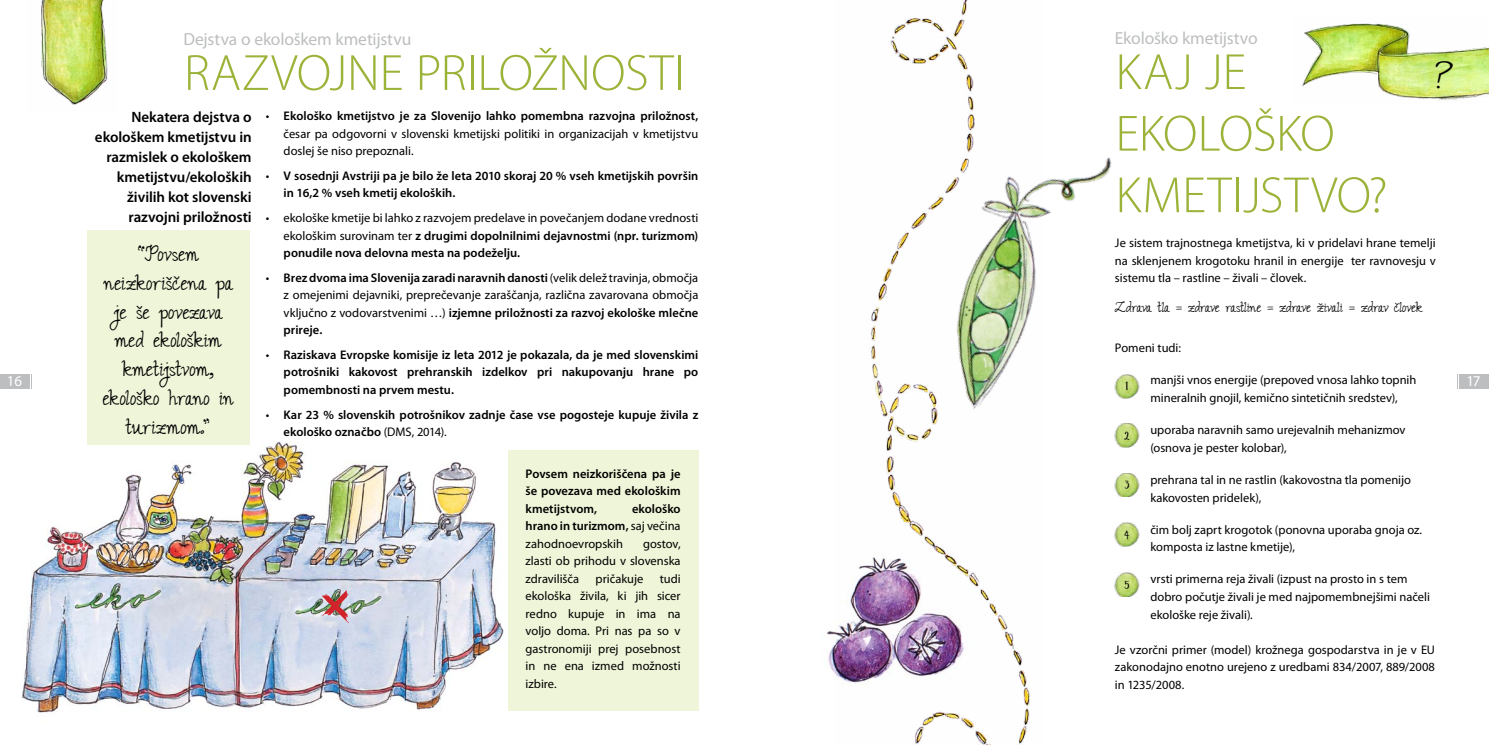
<style>
.page{position:relative;width:1489px;height:745px;background:#fff}
.page>*{position:absolute;margin:0;border:0;box-sizing:border-box;transform-origin:0 0}
.t1{font:300 51.25px/61.5px "Myriad Pro";letter-spacing:.005em;color:#9cb33a}
.t2{font:31.25px "Janda Romantic";color:#000}
.t3{font:18.75px/28.8px "Janda Romantic";letter-spacing:-.01em;color:#000;text-align:center}
.t4{font:17.5px "Myriad Pro";letter-spacing:-.005em;color:#bcbec0}
.t5{font:600 15px/20px "Myriad Pro";letter-spacing:-.005em;color:#000;text-align:right}
.t6{font:15px "Myriad Pro";color:#fff}
.t7{font:12.5px/17.5px "Myriad Pro";color:#000;text-align:justify}
.t8{font:600 12.5px/17.5px "Myriad Pro";color:#000}
.t9{font:12.5px "Janda Romantic";letter-spacing:-.04em;color:#000}
.t10{font:11px "Sweet Pea";color:#000}
.s1{font-weight:600}
.s2{font-weight:400}
</style>
<div class="page">
<img style="left:23px;top:441px;width:481px;height:272px">
<img style="left:1114px;top:423px;width:25px;height:24px">
<img style="left:1114px;top:473px;width:25px;height:23px">
<img style="left:1114px;top:522px;width:25px;height:24px">
<img style="left:1114px;top:572px;width:25px;height:24px">
<img style="left:1042px;top:157px;width:98px;height:242px">
<div style="left:508px;top:450px;width:190px;height:260px;background:#eff5d8"></div>
<img style="left:41px;top:0;width:67px;height:105px">
<img style="left:1302px;top:23px;width:186px;height:78px">
<img style="left:834px;top:0;width:208px;height:744px">
<div style="left:87px;top:229px;width:163px;height:215px;background:#eff5d8"></div>
<svg style="left:321px;top:589px;width:28px;height:34px"></svg>
<div style="left:0;top:373px;width:29px;height:15px;background:#bcbec0"></div>
<svg style="left:31px;top:374px;width:1px;height:14px"></svg>
<div style="left:1459px;top:373px;width:29px;height:15px;background:#bcbec0"></div>
<h3 class="t4" style="left:1114px;top:27px;width:144px">Ekološko kmetijstvo</h3>
<h1 class="t1" style="left:1115px;top:42px;width:221px">KAJ JE<br>EKOLOŠKO<br>KMETIJSTV</h1>
<h3 class="t4" style="left:183px;top:28px;width:229px">Dejstva o ekološkem kmetijstvu</h3>
<h1 class="t1" style="left:184px;top:43px;width:502px">RAZVOJNE PRILOŽNOSTI</h1>
<h2 class="t2" style="left:1435px;top:60px;width:19px">?</h2>
<p class="t7" style="left:283px;top:107px;width:416px;text-indent:-18px">• <span class="s1">Ekološko kmetijstvo je za Slovenijo lahko pomembna razvojna priložnost, </span>česar pa odgovorni v slovenski kmetijski politiki in organizacijah v kmetijstvu doslej še niso prepoznali.</p>
<p class="t8" style="left:283px;top:166px;width:416px;text-indent:-18px"><span class="s2">•</span> V sosednji Avstriji pa je bilo že leta 2010 skoraj 20 % vseh kmetijskih površin in 16,2 % vseh kmetij ekoloških.</p>
<p class="t7" style="left:283px;top:209px;width:416px;text-indent:-18px">• ekološke kmetije bi lahko z razvojem predelave in povečanjem dodane vrednosti ekološkim surovinam ter <span class="s1">z drugimi dopolnilnimi dejavnostmi (npr. turizmom) ponudile nova delovna mesta na podeželju.</span></p>
<p class="t7" style="left:283px;top:268px;width:416px;text-indent:-18px">• <span class="s1">Brez dvoma ima Slovenija zaradi naravnih danosti</span> (velik delež travinja, območja z omejenimi dejavniki, preprečevanje zaraščanja, različna zavarovana območja vključno z vodovarstvenimi …) <span class="s1">izjemne priložnosti za razvoj ekološke mlečne prireje.</span></p>
<p class="t8" style="left:283px;top:345px;width:416px;text-align:justify;text-indent:-18px"><span class="s2">•</span> Raziskava Evropske komisije iz leta 2012 je pokazala, da je med slovenskimi potrošniki kakovost prehranskih izdelkov pri nakupovanju hrane po pomembnosti na prvem mestu.</p>
<p class="t8" style="left:283px;top:405px;width:416px;text-indent:-18px"><span class="s2">•</span> Kar 23 % slovenskih potrošnikov zadnje čase vse pogosteje kupuje živila z ekološko označbo <span class="s2">(DMS, 2014).</span></p>
<p class="t5" style="left:95px;top:107px;width:158px">Nekatera dejstva o ekološkem kmetijstvu in razmislek o ekološkem kmetijstvu/ekoloških živilih kot slovenski razvojni priložnosti</p>
<h1 class="t1" style="left:1336px;top:165px;width:53px">O?</h1>
<p class="t7" style="left:1114px;top:234px;width:322px">Je sistem trajnostnega kmetijstva, ki v pridelavi hrane temelji na sklenjenem krogotoku hranil in energije ter ravnovesju v sistemu tla – rastline – živali – človek.</p>
<p class="t9" style="left:1114px;top:300px;width:309px">Zdrava tla = zdrave rastline = zdrave živali = zdrav človek</p>
<p class="t7" style="left:1114px;top:339px;width:68px">Pomeni tudi:</p>
<p class="t10" style="left:1125px;top:379px;width:5px">1</p>
<p class="t7" style="left:1150px;top:371px;width:267px">manjši vnos energije (prepoved vnosa lahko topnih mineralnih gnojil, kemično sintetičnih sredstev),</p>
<p class="t10" style="left:1123px;top:429px;width:8px">2</p>
<p class="t7" style="left:1150px;top:420px;width:257px">uporaba naravnih samo urejevalnih mehanizmov (osnova je pester kolobar),</p>
<p class="t10" style="left:1124px;top:478px;width:6px">3</p>
<p class="t7" style="left:1150px;top:470px;width:262px">prehrana tal in ne rastlin (kakovostna tla pomenijo kakovosten pridelek),</p>
<p class="t10" style="left:1123px;top:528px;width:8px">4</p>
<p class="t7" style="left:1150px;top:520px;width:273px">čim bolj zaprt krogotok (ponovna uporaba gnoja oz. komposta iz lastne kmetije),</p>
<p class="t10" style="left:1124px;top:578px;width:7px">5</p>
<p class="t7" style="left:1150px;top:569px;width:281px;text-align:left">vrsti primerna reja živali (izpust na prosto in s tem dobro počutje živali je med najpomembnejšimi načeli ekološke reje živali).</p>
<p class="t7" style="left:1114px;top:640px;width:321px">Je vzorčni primer (model) krožnega gospodarstva in je v EU zakonodajno enotno urejeno z uredbami 834/2007, 889/2008 in 1235/2008.</p>
<h3 class="t3" style="left:103px;top:240px;width:133px">“Povsem neizkoriščena pa je še povezava med ekološkim kmetijstvom, ekološko hrano in turizmom.”</h3>
<p class="t6" style="left:7px;top:371px;width:17px">16</p>
<p class="t6" style="left:1466px;top:371px;width:15px">17</p>
<p class="t8" style="left:525px;top:464px;width:157px;text-align:justify">Povsem neizkoriščena pa je še povezava med ekološkim kmetijstvom,</p>
<p class="t7" style="left:525px;top:499px;width:157px;text-indent:106px"><span class="s1">ekološko hrano in turizmom,</span> saj večina zahodnoevropskih</p>
<p class="t7" style="left:525px;top:534px;width:157px;text-indent:117px">gostov, zlasti ob prihodu v slovenska zdravilišča</p>
<p class="t7" style="left:525px;top:569px;width:157px;text-indent:134px">tudi ekološka živila, ki jih sicer redno kupuje in ima na voljo doma. Pri nas pa so v gastronomiji prej posebnost in ne ena izmed možnosti izbire.</p>
<p class="t7" style="left:595px;top:569px;width:49px">pričakuje</p>
</div>
